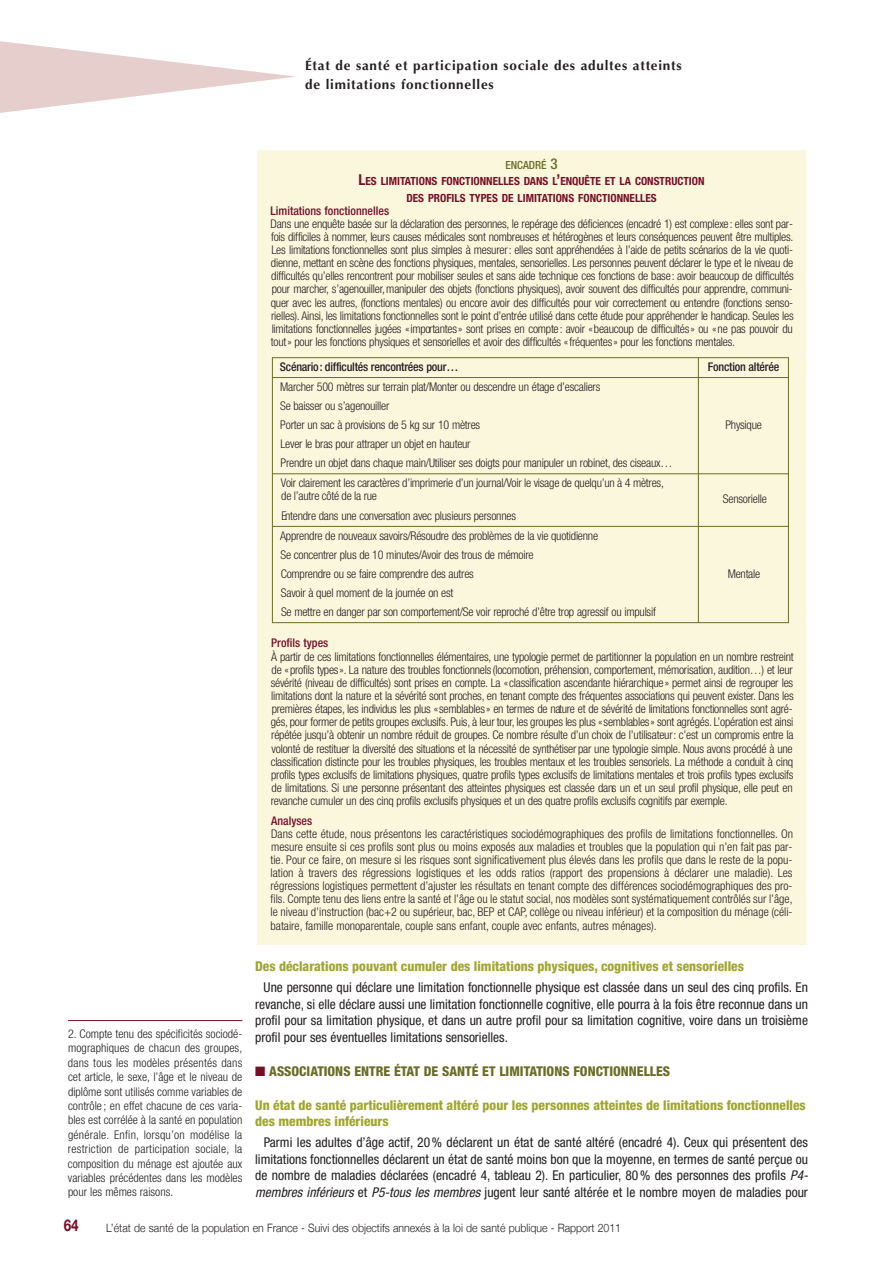
<style>
.page{position:relative;width:893px;height:1263px;background:#fff}
.page>*{position:absolute;margin:0;border:0;box-sizing:border-box;transform-origin:0 0}
.t1{font:700 16.2px "Helvetica Neue";color:#770e28;scale:.83 1}
.t2{font:condensed 13.5px/16.5px "Helvetica Neue";color:#231f20;text-align:justify}
.t3{font:800 condensed 13.5px/16.5px "Helvetica Neue";color:#a0a62f}
.t4{font:700 13.5px/19.5px "Optima";letter-spacing:.055em;color:#231f20}
.t5{font:800 condensed 13.5px "Helvetica Neue";color:#686e26}
.t6{font:300 condensed 12px/13.2px "Helvetica Neue";letter-spacing:-.02em;color:#231f20}
.t7{font:300 condensed 12px/13.2px "Helvetica Neue";color:#231f20}
.t8{font:500 condensed 12px "Helvetica Neue";letter-spacing:-.02em;color:#231f20}
.t9{font:300 11.55px "Helvetica Neue";color:#231f20;scale:.91 1}
.t10{font:700 condensed 11.25px/16.5px "Helvetica Neue";color:#770e28;text-align:center}
.s1{font-weight:500;color:#686e26}
.s2{font-weight:500;font-size:15px;color:#686e26}
.s3{font-size:15px}
.s4{font-weight:500;color:#770e28}
.s5{font-weight:800;color:#a0a62f}
.s6{color:#770e28}
.s7{font-style:italic}
</style>
<div class="page">
<hr style="left:68px;top:1020px;width:174px;height:1px;background:#770e28">
<svg style="left:0;top:41px;width:295px;height:72px"></svg>
<div style="left:257px;top:150px;width:549px;height:795px;background:#fbf7dd"></div>
<hr style="left:272px;top:357px;width:1px;height:266px;background:#686e26">
<hr style="left:698px;top:357px;width:1px;height:266px;background:#686e26">
<hr style="left:788px;top:357px;width:1px;height:266px;background:#686e26">
<hr style="left:272px;top:357px;width:517px;height:1px;background:#686e26">
<hr style="left:272px;top:377px;width:517px;height:1px;background:#686e26">
<hr style="left:272px;top:473px;width:517px;height:1px;background:#686e26">
<hr style="left:272px;top:526px;width:517px;height:1px;background:#686e26">
<hr style="left:272px;top:622px;width:517px;height:1px;background:#686e26">
<p class="t4" style="left:305px;top:57px;width:378px">État de santé et participation sociale des adultes atteints de limitations fonctionnelles</p>
<p class="t10" style="left:359px;top:157px;width:347px"><span class="s1">ENCADRÉ</span> <span class="s2">3<br></span><span class="s3">L</span>ES LIMITATIONS FONCTIONNELLES DANS L<span class="s3">’</span>ENQUÊTE ET LA CONSTRUCTION<br>DES PROFILS TYPES DE LIMITATIONS FONCTIONNELLES</p>
<p class="t6" style="left:270px;top:205px;width:525px"><span class="s4">Limitations fonctionnelles<br></span>Dans une enquête basée sur la déclaration des personnes, le repérage des déficiences (encadré 1) est complexe: elles sont par&shy;fois difficiles à nommer, leurs causes médicales sont nombreuses et hétérogènes et leurs conséquences peuvent être multiples.<br>Les limitations fonctionnelles sont plus simples à mesurer: elles sont appréhendées à l’aide de petits scénarios de la vie quoti&shy;dienne, mettant en scène des fonctions physiques, mentales, sensorielles. Les personnes peuvent déclarer le type et le niveau de difficultés qu’elles rencontrent pour mobiliser seules et sans aide technique ces fonctions de base: avoir beaucoup de difficultés pour marcher, s’agenouiller, manipuler des objets (fonctions physiques), avoir souvent des difficultés pour apprendre, communi&shy;quer avec les autres, (fonctions mentales) ou encore avoir des difficultés pour voir correctement ou entendre (fonctions senso&shy;rielles). Ainsi, les limitations fonctionnelles sont le point d’entrée utilisé dans cette étude pour appréhender le handicap. Seules les limitations fonctionnelles jugées «importantes» sont prises en compte: avoir «beaucoup de difficultés» ou «ne pas pouvoir du tout» pour les fonctions physiques et sensorielles et avoir des difficultés «fréquentes» pour les fonctions mentales.</p>
<p class="t8" style="left:280px;top:362px;width:180px">Scénario: difficultés rencontrées pour…</p>
<p class="t8" style="left:708px;top:362px;width:73px">Fonction altérée</p>
<p class="t6" style="left:280px;top:381px;width:322px">Marcher 500 mètres sur terrain plat/Monter ou descendre un étage d’escaliers</p>
<p class="t6" style="left:725px;top:419px;width:38px">Physique</p>
<p class="t6" style="left:280px;top:397px;width:394px;line-height:19.4px">Se baisser ou s’agenouiller<br>Porter un sac à provisions de 5 kg sur 10 mètres<br>Lever le bras pour attraper un objet en hauteur<br>Prendre un objet dans chaque main/Utiliser ses doigts pour manipuler un robinet, des ciseaux… Voir clairement les caractères d’imprimerie d’un journal/Voir le visage de quelqu’un à 4 mètres,</p>
<p class="t6" style="left:281px;top:490px;width:97px">de l’autre côté de la rue</p>
<p class="t6" style="left:723px;top:493px;width:45px">Sensorielle</p>
<p class="t6" style="left:280px;top:507px;width:319px;line-height:19.8px">Entendre dans une conversation avec plusieurs personnes<br>Apprendre de nouveaux savoirs/Résoudre des problèmes de la vie quotidienne</p>
<p class="t6" style="left:728px;top:568px;width:34px">Mentale</p>
<p class="t6" style="left:280px;top:546px;width:377px;line-height:19px">Se concentrer plus de 10 minutes/Avoir des trous de mémoire<br>Comprendre ou se faire comprendre des autres<br>Savoir à quel moment de la journée on est<br>Se mettre en danger par son comportement/Se voir reproché d’être trop agressif ou impulsif</p>
<p class="t6" style="left:271px;top:638px;width:525px"><span class="s4">Profils types<br></span>À partir de ces limitations fonctionnelles élémentaires, une typologie permet de partitionner la population en un nombre restreint de «profils types». La nature des troubles fonctionnels (locomotion, préhension, comportement, mémorisation, audition…) et leur sévérité (niveau de difficultés) sont prises en compte. La «classification ascendante hiérarchique» permet ainsi de regrouper les limitations dont la nature et la sévérité sont proches, en tenant compte des fréquentes associations qui peuvent exister. Dans les premières étapes, les individus les plus «semblables» en termes de nature et de sévérité de limitations fonctionnelles sont agré&shy;gés, pour former de petits groupes exclusifs. Puis, à leur tour, les groupes les plus «semblables» sont agrégés. L’opération est ainsi répétée jusqu’à obtenir un nombre réduit de groupes. Ce nombre résulte d’un choix de l’utilisateur: c’est un compromis entre la volonté de restituer la diversité des situations et la nécessité de synthétiser par une typologie simple. Nous avons procédé à une classification distincte pour les troubles physiques, les troubles mentaux et les troubles sensoriels. La méthode a conduit à cinq profils types exclusifs de limitations physiques, quatre profils types exclusifs de limitations mentales et trois profils types exclusifs de limitations. Si une personne présentant des atteintes physiques est classée dans un et un seul profil physique, elle peut en revanche cumuler un des cinq profils exclusifs physiques et un des quatre profils exclusifs cognitifs par exemple.</p>
<p class="t7" style="left:271px;top:815px;width:524px"><span class="s4">Analyses<br></span>Dans cette étude, nous présentons les caractéristiques sociodémographiques des profils de limitations fonctionnelles. On mesure ensuite si ces profils sont plus ou moins exposés aux maladies et troubles que la population qui n’en fait pas par&shy;tie. Pour ce faire, on mesure si les risques sont significativement plus élevés dans les profils que dans le reste de la popu&shy;lation à travers des régressions logistiques et les odds ratios (rapport des propensions à déclarer une maladie). Les régressions logistiques permettent d’ajuster les résultats en tenant compte des différences sociodémographiques des pro&shy;fils. Compte tenu des liens entre la santé et l’âge ou le statut social, nos modèles sont systématiquement contrôlés sur l’âge, le niveau d’instruction (bac+2 ou supérieur, bac, BEP et CAP, collège ou niveau inférieur) et la composition du ménage (céli&shy;bataire, famille monoparentale, couple sans enfant, couple avec enfants, autres ménages).</p>
<p class="t2" style="left:264px;top:957px;width:546px;line-height:20.9px;text-indent:-9px"><span class="s5">Des déclarations pouvant cumuler des limitations physiques, cognitives et sensorielles<br></span>Une personne qui déclare une limitation fonctionnelle physique est classée dans un seul des cinq profils. En</p>
<p class="t2" style="left:255px;top:997px;width:554px">revanche, si elle déclare aussi une limitation fonctionnelle cognitive, elle pourra à la fois être reconnue dans un profil pour sa limitation physique, et dans un autre profil pour sa limitation cognitive, voire dans un troisième profil pour ses éventuelles limitations sensorielles.</p>
<p class="t5" style="left:255px;top:1066px;width:417px"><span class="s6">■</span> ASSOCIATIONS ENTRE ÉTAT DE SANTÉ ET LIMITATIONS FONCTIONNELLES</p>
<p class="t3" style="left:255px;top:1098px;width:552px">Un état de santé particulièrement altéré pour les personnes atteintes de limitations fonctionnelles des membres inférieurs</p>
<p class="t2" style="left:255px;top:1135px;width:554px;text-indent:9px">Parmi les adultes d’âge actif, 20 % déclarent un état de santé altéré (encadré 4). Ceux qui présentent des limitations fonctionnelles déclarent un état de santé moins bon que la moyenne, en termes de santé perçue ou de nombre de maladies déclarées (encadré 4, tableau 2). En particulier, 80 % des personnes des profils <span class="s7">P4- membres inférieurs</span> et <span class="s7">P5-tous les membres</span> jugent leur santé altérée et le nombre moyen de maladies pour</p>
<p class="t6" style="left:68px;top:1027px;width:176px;line-height:14.4px;text-align:justify">2. Compte tenu des spécificités sociodé&shy;mographiques de chacun des groupes, dans tous les modèles présentés dans cet article, le sexe, l’âge et le niveau de diplôme sont utilisés comme variables de contrôle; en effet chacune de ces varia&shy;bles est corrélée à la santé en population générale. Enfin, lorsqu’on modélise la restriction de participation sociale, la composition du ménage est ajoutée aux variables précédentes dans les modèles pour les mêmes raisons.</p>
<p class="t1" style="left:64px;top:1219px;width:20px">64</p>
<p class="t9" style="left:106px;top:1221px;width:567px">L’état de santé de la population en France - Suivi des objectifs annexés à la loi de santé publique - Rapport 2011</p>
</div>
